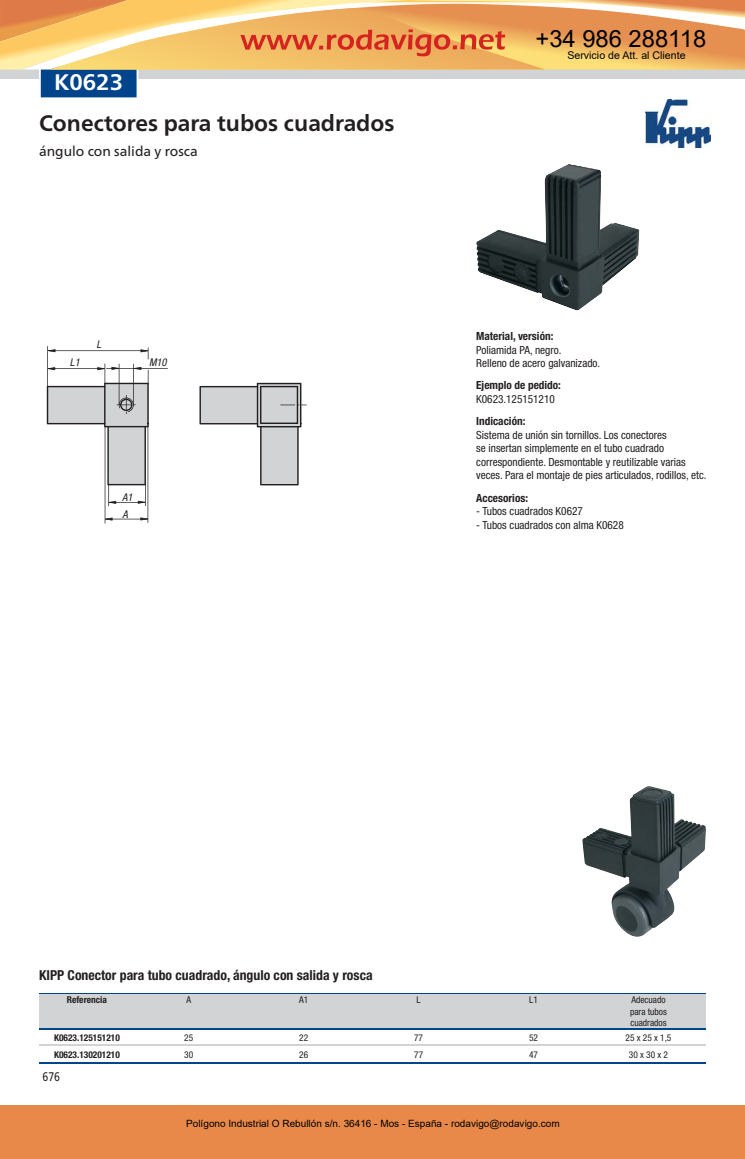
<style>
.page{position:relative;width:745px;height:1159px;background:#fff}
.page>*{position:absolute;margin:0;border:0;box-sizing:border-box;transform-origin:0 0}
.t1{font:23.75px "Arial";color:#000}
.t2{font:700 22.5px "Frutiger Neue LTW1 G";color:#231f20}
.t3{font:700 22.5px "Frutiger Neue LTW1 G";color:#fff}
.t4{font:700 condensed 13.75px "Helvetica Neue LTW1 G";color:#231f20}
.t5{font:13.75px "Frutiger Neue LTW1 G";color:#231f20}
.t6{font:12.5px "Frutiger Neue LTW1 G";color:#231f20;scale:.81 1}
.t7{font:condensed 11.25px/13.5px "Helvetica Neue LTW1 G";color:#231f20}
.t8{font:700 condensed 11.25px "Helvetica Neue LTW1 G";color:#231f20}
.t9{font:10.62px "Arial";color:#000}
.t10{font:italic condensed 10.62px/17.1px "Helvetica Neue LTW1 G";color:#231f20}
.t11{font:10px "Arial";color:#000}
.t12{font:condensed 9.38px/11.6px "Helvetica Neue LTW1 G";color:#231f20}
.t13{font:700 condensed 9.38px "Helvetica Neue LTW1 G";color:#231f20}
</style>
<div class="page">
<img style="left:645px;top:100px;width:65px;height:48px">
<img style="left:476px;top:164px;width:163px;height:146px">
<hr style="left:105px;top:427px;width:1px;height:96px;background:#231f20">
<hr style="left:147px;top:426px;width:1px;height:97px;background:#231f20">
<svg style="left:140px;top:517px;width:8px;height:2px"></svg>
<hr style="left:106px;top:519px;width:42px;height:1px;background:#231f20">
<hr style="left:47px;top:346px;width:1px;height:41px;background:#231f20">
<svg style="left:199px;top:383px;width:107px;height:102px"></svg>
<hr style="left:106px;top:368px;width:62px;height:1px;background:#231f20">
<svg style="left:47px;top:347px;width:102px;height:159px"></svg>
<img style="left:582px;top:786px;width:123px;height:151px">
<hr style="left:39px;top:993px;width:666px;height:1px;background:#00448c">
<div style="left:39px;top:994px;width:666px;height:34px;background:#d1d3d4"></div>
<hr style="left:39px;top:1028px;width:666px;height:1px;background:#00448c">
<hr style="left:39px;top:1044px;width:666px;height:2px;background:#d1d3d4">
<hr style="left:39px;top:1062px;width:666px;height:1px;background:#00448c">
<div style="left:0;top:1105px;width:744px;height:54px;background:#e88949"></div>
<svg style="left:0;top:0;width:744px;height:98px"></svg>
<h1 class="t1" style="left:535px;top:22px;width:172px">+34 986 288118</h1>
<h2 class="t3" style="left:54px;top:74px;width:70px">K0623</h2>
<h2 class="t2" style="left:39px;top:115px;width:357px">Conectores para tubos cuadrados</h2>
<p class="t5" style="left:39px;top:146px;width:160px">ángulo con salida y rosca</p>
<p class="t10" style="left:96px;top:336px;width:6px">L</p>
<p class="t10" style="left:70px;top:354px;width:11px">L1</p>
<p class="t10" style="left:149px;top:354px;width:19px">M10</p>
<p class="t10" style="left:122px;top:488px;width:12px">A1<br>A</p>
<p class="t9" style="left:567px;top:48px;width:120px">Servicio de Att. al Cliente</p>
<p class="t8" style="left:476px;top:332px;width:79px">Material, versión:</p>
<p class="t7" style="left:476px;top:344px;width:125px">Poliamida PA, negro.<br>Relleno de acero galvanizado.</p>
<p class="t8" style="left:476px;top:381px;width:86px">Ejemplo de pedido:</p>
<p class="t7" style="left:476px;top:393px;width:80px">K0623.125151210</p>
<p class="t8" style="left:476px;top:417px;width:51px">Indicación:</p>
<p class="t7" style="left:476px;top:429px;width:232px">Sistema de unión sin tornillos. Los conectores<br>se insertan simplemente en el tubo cuadrado correspondiente. Desmontable y reutilizable varias veces. Para el montaje de pies articulados, rodillos, etc.</p>
<p class="t8" style="left:476px;top:494px;width:53px">Accesorios:</p>
<p class="t7" style="left:476px;top:506px;width:108px">- Tubos cuadrados K0627</p>
<p class="t7" style="left:476px;top:519px;width:149px">- Tubos cuadrados con alma K0628</p>
<p class="t4" style="left:39px;top:970px;width:335px">KIPP Conector para tubo cuadrado, ángulo con salida y rosca</p>
<p class="t13" style="left:67px;top:996px;width:41px">Referencia</p>
<p class="t12" style="left:186px;top:995px;width:6px">A</p>
<p class="t12" style="left:299px;top:995px;width:11px">A1</p>
<p class="t12" style="left:416px;top:995px;width:6px">L</p>
<p class="t12" style="left:529px;top:995px;width:10px">L1</p>
<p class="t12" style="left:629px;top:995px;width:38px">Adecuado para tubos cuadrados</p>
<p class="t13" style="left:54px;top:1034px;width:67px">K0623.125151210</p>
<p class="t12" style="left:184px;top:1033px;width:11px">25</p>
<p class="t12" style="left:299px;top:1033px;width:11px">22</p>
<p class="t12" style="left:414px;top:1033px;width:10px">77</p>
<p class="t12" style="left:528px;top:1033px;width:11px">52</p>
<p class="t12" style="left:625px;top:1033px;width:47px">25 x 25 x 1,5</p>
<p class="t13" style="left:54px;top:1051px;width:67px">K0623.130201210</p>
<p class="t12" style="left:184px;top:1050px;width:11px">30</p>
<p class="t12" style="left:299px;top:1050px;width:11px">26</p>
<p class="t12" style="left:414px;top:1050px;width:11px">77</p>
<p class="t12" style="left:528px;top:1050px;width:10px">47</p>
<p class="t12" style="left:628px;top:1050px;width:41px">30 x 30 x 2</p>
<p class="t6" style="left:43px;top:1071px;width:23px">676</p>
<p class="t11" style="left:186px;top:1117px;width:375px">Polígono Industrial O Rebullón s/n. 36416 - Mos - España - rodavigo@rodavigo.com</p>
</div>
